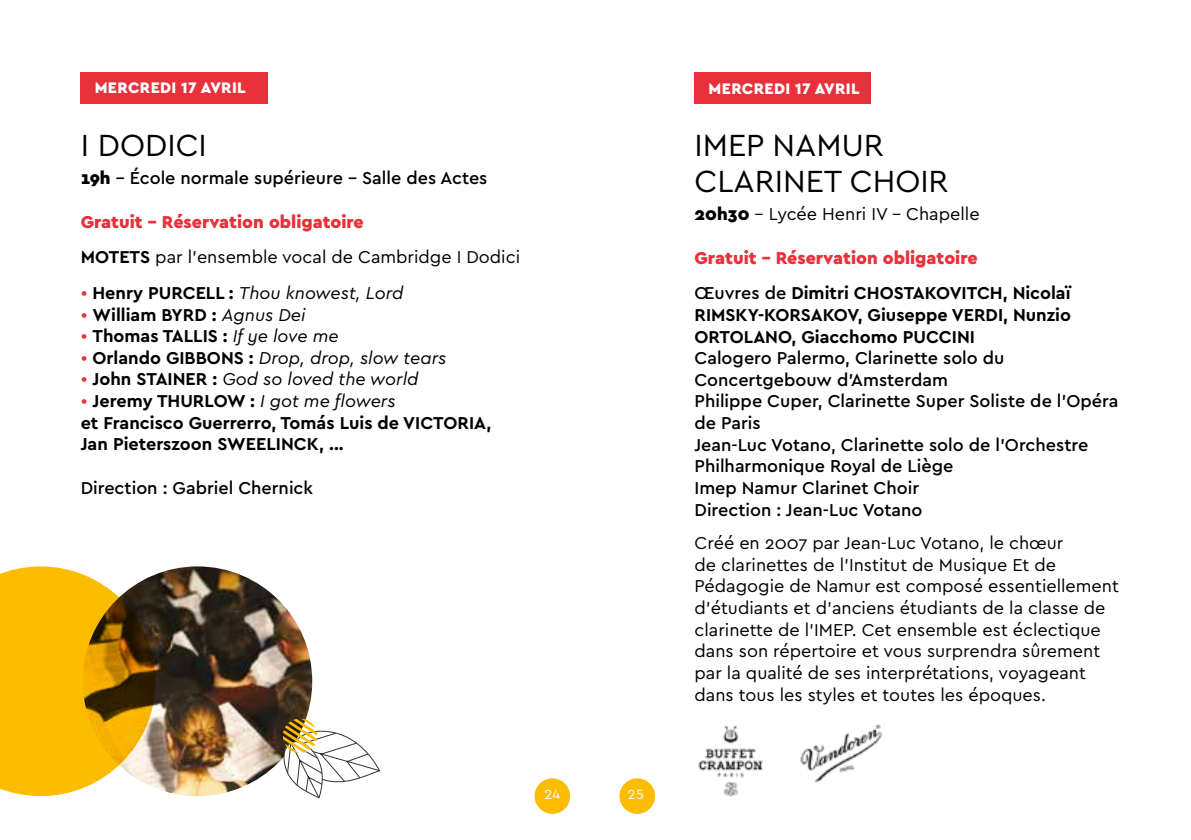
<style>
.page{position:relative;width:1191px;height:840px;background:#fff}
.page>*{position:absolute;margin:0;border:0;box-sizing:border-box;transform-origin:0 0}
.t1{font:32px/36px "Cera PRO";color:#000}
.t2{font:18px/21.6px "Cera PRO";color:#000}
.t3{font:500 18px/21.6px "Cera PRO";color:#000}
.t4{font:700 18px/21.6px "Cera PRO";color:#000}
.t5{font:italic 18px "Cera PRO";color:#000}
.t6{font:900 18px/35.6px "Cera PRO";color:#e7313b}
.t7{font:900 16px "Cera PRO";letter-spacing:.02em;color:#fff}
.t8{font:14px "Cera PRO";color:#fff}
.s1{font-weight:900}
.s2{font-weight:900;color:#e7313b}
.s3{font-weight:700}
.s4{font-style:normal;color:#e7313b}
.s5{font-weight:700;font-style:normal}
.s6{font-weight:400;color:#e7313b}
.s7{font-weight:400;font-style:italic}
.s8{font-weight:500;color:#000}
.s9{font-weight:700;color:#000}
</style>
<div class="page">
<div style="left:619px;top:777px;width:36px;height:36px;background:#fcbc00;border-radius:50%"></div>
<div style="left:534px;top:777px;width:36px;height:36px;background:#fcbc00;border-radius:50%"></div>
<div style="left:81px;top:72px;width:187px;height:32px;background:#e7313b"></div>
<img style="left:83px;top:566px;width:229px;height:229px;border-radius:115px">
<svg style="left:0;top:566px;width:155px;height:229px;background:#daa81d"></svg>
<div style="left:694px;top:72px;width:176px;height:32px;background:#e7313b"></div>
<img style="left:698px;top:725px;width:65px;height:70px">
<img style="left:800px;top:724px;width:82px;height:59px">
<svg style="left:281px;top:718px;width:99px;height:80px"></svg>
<p class="t7" style="left:95px;top:77px;width:152px">MERCREDI 17 AVRIL</p>
<h1 class="t1" style="left:81px;top:126px;width:128px">I DODICI</h1>
<p class="t3" style="left:81px;top:167px;width:408px"><span class="s1">19h</span> – École normale supérieure - Salle des Actes</p>
<p class="t2" style="left:81px;top:203px;width:441px;line-height:35.6px"><span class="s2">Gratuit - Réservation obligatoire<br></span><span class="s3">MOTETS</span> par l’ensemble vocal de Cambridge I Dodici</p>
<p class="t5" style="left:81px;top:281px;width:324px"><span class="s4">•</span> <span class="s5">Henry PURCELL :</span> Thou knowest, Lord</p>
<p class="t4" style="left:81px;top:303px;width:226px"><span class="s6">•</span> William BYRD : <span class="s7">Agnus Dei</span></p>
<p class="t4" style="left:81px;top:324px;width:259px"><span class="s6">•</span> Thomas TALLIS : <span class="s7">If ye love me</span></p>
<p class="t5" style="left:81px;top:345px;width:367px"><span class="s4">•</span> <span class="s5">Orlando GIBBONS :</span> Drop, drop, slow tears</p>
<p class="t5" style="left:81px;top:367px;width:339px"><span class="s4">•</span> <span class="s5">John STAINER :</span> God so loved the world</p>
<p class="t4" style="left:81px;top:389px;width:412px"><span class="s6">•</span> Jeremy THURLOW : <span class="s7">I got me flowers<br></span>et Francisco Guerrerro, Tomás Luis de VICTORIA,<br>Jan Pieterszoon SWEELINCK, ...</p>
<p class="t3" style="left:81px;top:475px;width:234px">Direction : Gabriel Chernick</p>
<p class="t8" style="left:544px;top:784px;width:17px">24</p>
<p class="t8" style="left:628px;top:784px;width:17px">25</p>
<p class="t7" style="left:708px;top:78px;width:152px">MERCREDI 17 AVRIL</p>
<h1 class="t1" style="left:694px;top:126px;width:255px">IMEP NAMUR<br>CLARINET CHOIR</h1>
<p class="t2" style="left:694px;top:203px;width:286px"><span class="s1">20h30</span> - Lycée Henri IV - Chapelle</p>
<p class="t6" style="left:694px;top:239px;width:377px">Gratuit - Réservation obligatoire<br><span class="s8">Œuvres de</span> <span class="s9">Dimitri CHOSTAKOVITCH, Nicolaï</span></p>
<p class="t4" style="left:694px;top:303px;width:378px">RIMSKY-KORSAKOV, Giuseppe VERDI, Nunzio<br>ORTOLANO, Giacchomo PUCCINI</p>
<p class="t3" style="left:694px;top:346px;width:425px">Calogero Palermo, Clarinette solo du<br>Concertgebouw d’Amsterdam<br>Philippe Cuper, Clarinette Super Soliste de l’Opéra de Paris<br>Jean-Luc Votano, Clarinette solo de l’Orchestre<br>Philharmonique Royal de Liège<br>Imep Namur Clarinet Choir<br>Direction : Jean-Luc Votano</p>
<p class="t2" style="left:694px;top:531px;width:426px">Créé en 2007 par Jean-Luc Votano, le chœur<br>de clarinettes de l’Institut de Musique Et de Pédagogie de Namur est composé essentiellement d’étudiants et d’anciens étudiants de la classe de clarinette de l’IMEP. Cet ensemble est éclectique dans son répertoire et vous surprendra sûrement par la qualité de ses interprétations, voyageant dans tous les styles et toutes les époques.</p>
</div>
